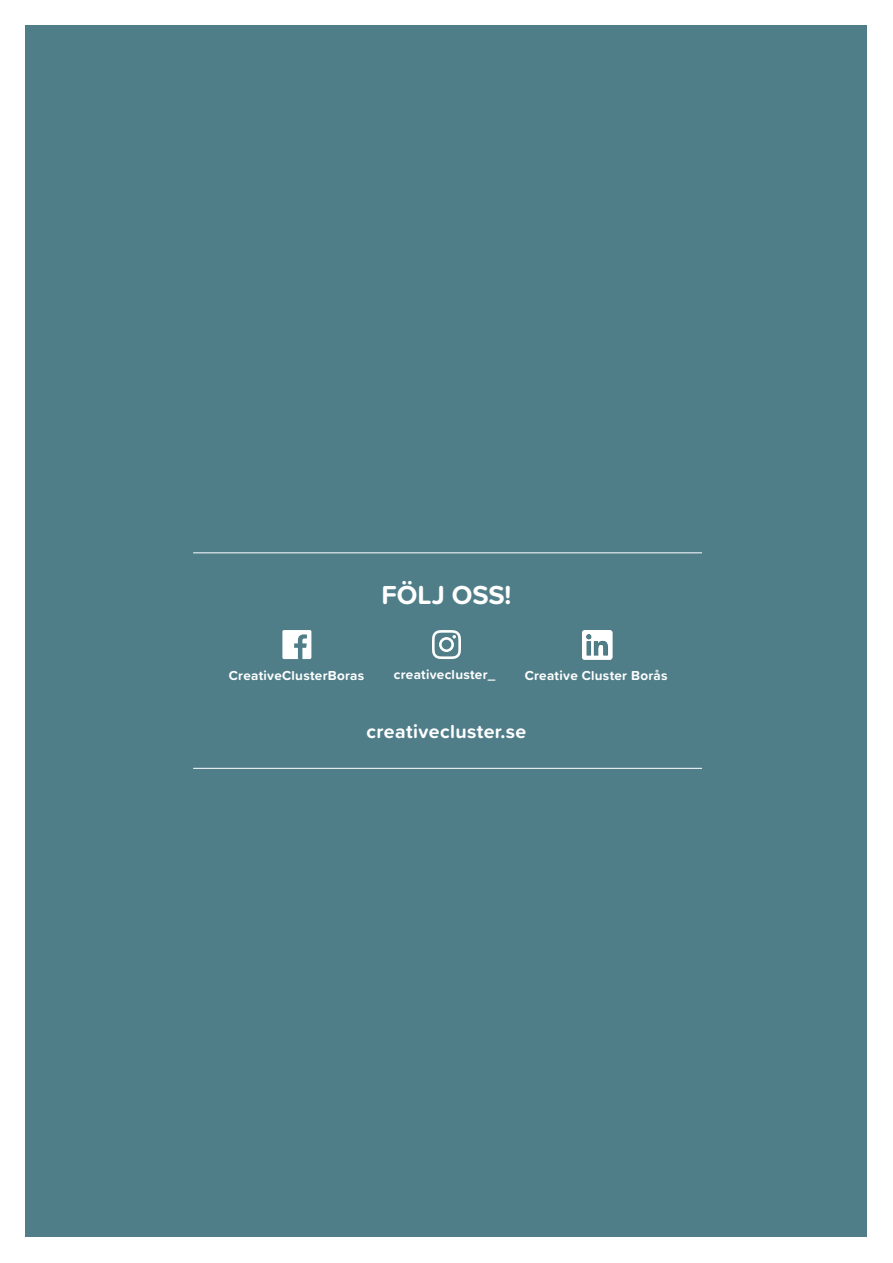
<style>
.page{position:relative;width:893px;height:1263px;background:#fff}
.page>*{position:absolute;margin:0;border:0;box-sizing:border-box;transform-origin:0 0}
.t1{font:700 27px "Proxima Soft";color:#fff}
.t2{font:700 19.5px "Proxima Soft";letter-spacing:.02em;color:#fff}
.t3{font:700 13.5px "Proxima Soft";letter-spacing:.02em;color:#fff}
</style>
<div class="page">
<div style="left:26px;top:26px;width:841px;height:1211px;background:#4f7e89"></div>
<svg style="left:432px;top:630px;width:29px;height:29px"></svg>
<svg style="left:282px;top:630px;width:29px;height:29px"></svg>
<img style="left:583px;top:630px;width:29px;height:29px">
<hr style="left:193px;top:552px;width:509px;height:1px;background:#fff">
<hr style="left:193px;top:768px;width:509px;height:1px;background:#fff">
<p class="t1" style="left:381px;top:575px;width:132px">FÖLJ OSS!</p>
<p class="t3" style="left:229px;top:665px;width:137px">CreativeClusterBoras</p>
<p class="t3" style="left:394px;top:664px;width:103px">creativecluster_</p>
<p class="t3" style="left:525px;top:665px;width:144px">Creative Cluster Borås</p>
<p class="t2" style="left:367px;top:717px;width:161px">creativecluster.se</p>
</div>
